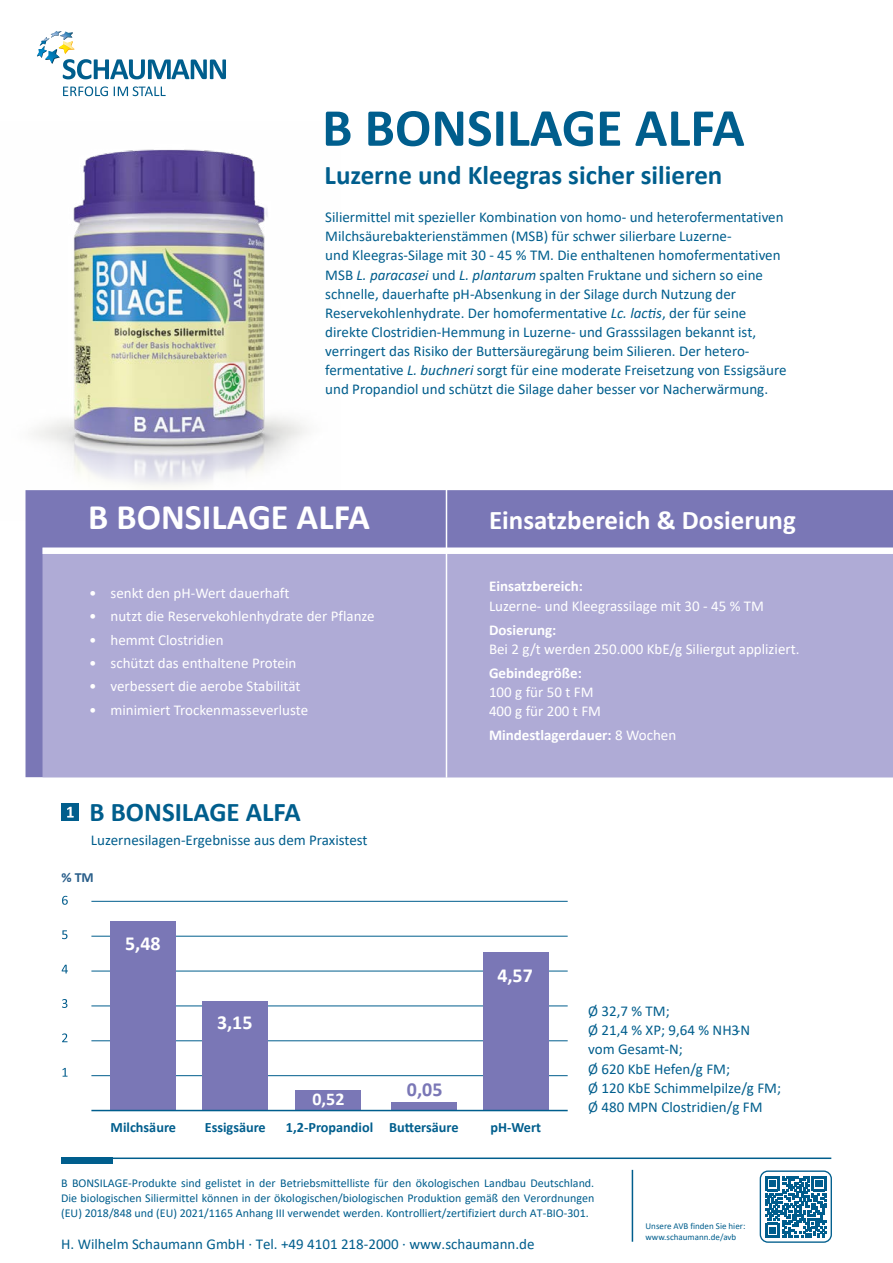
<style>
.page{position:relative;width:893px;height:1263px;background:#fff}
.page>*{position:absolute;margin:0;border:0;box-sizing:border-box;transform-origin:0 0}
.t1{font:700 54px "Calibri";color:#005e8d}
.t2{font:700 36px "Calibri";color:#fff}
.t3{font:700 27px "Calibri";color:#005e8d}
.t4{font:700 27px "Calibri";color:#fff}
.t5{font:700 19.95px "Calibri";color:#fff}
.t6{font:700 19.95px "Calibri";color:#7a77b6}
.t7{font:700 17.85px "Calibri";color:#fff}
.t8{font:15px/19.2px "Calibri";color:#005e8d}
.t9{font:15px/19.2px "Calibri";color:#fff}
.t10{font:700 15px "Calibri";color:#fff}
.t11{font:700 14.25px "Calibri";color:#005e8d}
.t12{font:700 13.95px "Calibri";color:#295e8a}
.t13{font:12px/15px "Calibri";color:#005e8d;text-align:justify}
.t14{font:9px/11.2px "Calibri";color:#005e8d}
.s1{font-style:italic}
.s2{font-weight:400}
</style>
<div class="page">
<svg style="left:765px;top:1176px;width:61px;height:61px"></svg>
<div style="left:760px;top:1170px;width:72px;height:73px;border:1px solid #005e8d;border-radius:8px"></div>
<hr style="left:632px;top:1170px;width:1px;height:72px;background:#005e8d">
<hr style="left:62px;top:1157px;width:769px;height:2px;background:#005e8d">
<div style="left:62px;top:1157px;width:51px;height:7px;background:#005e8d"></div>
<img style="left:25px;top:149px;width:282px;height:371px">
<div style="left:26px;top:490px;width:867px;height:287px;background:#7a77b6"></div>
<div style="left:43px;top:554px;width:850px;height:223px;background:#afabd6"></div>
<svg style="left:43px;top:548px;width:850px;height:6px"></svg>
<hr style="left:446px;top:490px;width:1px;height:288px;background:#fff">
<hr style="left:91px;top:1075px;width:477px;height:1px;background:#005e8d">
<hr style="left:91px;top:1040px;width:477px;height:1px;background:#005e8d">
<hr style="left:91px;top:1005px;width:477px;height:1px;background:#005e8d">
<hr style="left:91px;top:971px;width:477px;height:1px;background:#005e8d">
<hr style="left:91px;top:936px;width:477px;height:1px;background:#005e8d">
<hr style="left:91px;top:901px;width:477px;height:1px;background:#005e8d">
<svg style="left:62px;top:896px;width:6px;height:9px"></svg>
<svg style="left:62px;top:930px;width:5px;height:9px"></svg>
<svg style="left:62px;top:965px;width:6px;height:8px"></svg>
<svg style="left:62px;top:999px;width:5px;height:9px"></svg>
<svg style="left:62px;top:1033px;width:6px;height:9px"></svg>
<svg style="left:63px;top:1068px;width:5px;height:9px"></svg>
<div style="left:110px;top:921px;width:66px;height:189px;background:#7a77b6"></div>
<div style="left:202px;top:1001px;width:66px;height:109px;background:#7a77b6"></div>
<div style="left:296px;top:1090px;width:65px;height:20px;background:#7a77b6"></div>
<div style="left:391px;top:1103px;width:66px;height:7px;background:#7a77b6"></div>
<div style="left:483px;top:951px;width:66px;height:159px;background:#7a77b6"></div>
<div style="left:62px;top:804px;width:17px;height:17px;background:#005e8d"></div>
<svg style="left:67px;top:807px;width:7px;height:10px"></svg>
<hr style="left:91px;top:1110px;width:477px;height:1px;background:#005e8d">
<svg style="left:63px;top:86px;width:45px;height:10px"></svg>
<svg style="left:114px;top:86px;width:52px;height:10px"></svg>
<svg style="left:37px;top:31px;width:189px;height:48px"></svg>
<h1 class="t1" style="left:322px;top:90px;width:424px">B BONSILAGE ALFA</h1>
<h3 class="t3" style="left:325px;top:156px;width:399px">Luzerne und Kleegras sicher silieren</h3>
<p class="t8" style="left:325px;top:207px;width:463px">Siliermittel mit spezieller Kombination von homo- und heterofermentativen Milchsäurebakterienstämmen (MSB) für schwer silierbare Luzerne-<br>und Kleegras-Silage mit 30 - 45 % TM. Die enthaltenen homofermentativen MSB <span class="s1">L. paracasei</span> und <span class="s1">L. plantarum</span> spalten Fruktane und sichern so eine schnelle, dauerhafte pH-Absenkung in der Silage durch Nutzung der Reservekohlenhydrate. Der homofermentative <span class="s1">Lc. lactis</span>, der für seine direkte Clostridien-Hemmung in Luzerne- und Grasssilagen bekannt ist, verringert das Risiko der Buttersäuregärung beim Silieren. Der hetero&shy;fermentative <span class="s1">L. buchneri</span> sorgt für eine moderate Freisetzung von Essigsäure und Propandiol und schützt die Silage daher besser vor Nacherwärmung.</p>
<h2 class="t2" style="left:88px;top:492px;width:283px">B BONSILAGE ALFA</h2>
<p class="t9" style="left:89px;top:583px;width:202px">• senkt den pH-Wert dauerhaft</p>
<p class="t9" style="left:89px;top:606px;width:287px">• nutzt die Reservekohlenhydrate der Pflanze</p>
<p class="t9" style="left:89px;top:630px;width:136px">• hemmt Clostridien</p>
<p class="t9" style="left:89px;top:653px;width:209px">• schützt das enthaltene Protein</p>
<p class="t9" style="left:89px;top:676px;width:213px">• verbessert die aerobe Stabilität</p>
<p class="t9" style="left:89px;top:700px;width:220px">• minimiert Trockenmasseverluste</p>
<h3 class="t3" style="left:90px;top:793px;width:213px">B BONSILAGE ALFA</h3>
<p class="t8" style="left:91px;top:830px;width:278px">Luzernesilagen-Ergebnisse aus dem Praxistest</p>
<p class="t12" style="left:61px;top:867px;width:34px">% TM</p>
<h3 class="t5" style="left:125px;top:929px;width:37px">5,48</h3>
<h3 class="t5" style="left:217px;top:1009px;width:37px">3,15</h3>
<p class="t7" style="left:313px;top:1086px;width:33px">0,52</p>
<h3 class="t6" style="left:407px;top:1075px;width:37px">0,05</h3>
<h3 class="t4" style="left:489px;top:501px;width:308px">Einsatzbereich &amp; Dosierung</h3>
<p class="t10" style="left:489px;top:576px;width:95px">Einsatzbereich:</p>
<p class="t9" style="left:489px;top:596px;width:277px">Luzerne- und Kleegrassilage mit 30 - 45 % TM</p>
<p class="t10" style="left:489px;top:619px;width:69px">Dosierung:</p>
<p class="t9" style="left:489px;top:639px;width:312px">Bei 2 g/t werden 250.000 KbE/g Siliergut appliziert.</p>
<p class="t10" style="left:489px;top:662px;width:94px">Gebindegröße:</p>
<p class="t9" style="left:489px;top:682px;width:114px">100 g für 50 t FM<br>400 g für 200 t FM</p>
<p class="t10" style="left:489px;top:724px;width:189px">Mindestlagerdauer: <span class="s2">8 Wochen</span></p>
<h3 class="t5" style="left:497px;top:962px;width:37px">4,57</h3>
<p class="t8" style="left:588px;top:1001px;width:194px">Ø 32,7 % TM;<br>Ø 21,4 % XP; 9,64 % NH3-N<br>vom Gesamt-N;<br>Ø 620 KbE Hefen/g FM;<br>Ø 120 KbE Schimmelpilze/g FM;<br>Ø 480 MPN Clostridien/g FM</p>
<p class="t11" style="left:111px;top:1117px;width:67px">Milchsäure</p>
<p class="t11" style="left:205px;top:1117px;width:63px">Essigsäure</p>
<p class="t11" style="left:286px;top:1117px;width:174px">1,2-Propandiol Buttersäure</p>
<p class="t11" style="left:490px;top:1117px;width:52px">pH-Wert</p>
<p class="t13" style="left:61px;top:1175px;width:535px">B BONSILAGE-Produkte sind gelistet in der Betriebsmittelliste für den ökologischen Landbau Deutschland.<br>Die biologischen Siliermittel können in der ökologischen/biologischen Produktion gemäß den Verordnungen (EU) 2018/848 und (EU) 2021/1165 Anhang III verwendet werden. Kontrolliert/zertifiziert durch AT-BIO-301.</p>
<p class="t8" style="left:61px;top:1234px;width:475px">H. Wilhelm Schaumann GmbH · Tel. +49 4101 218-2000 · www.schaumann.de</p>
<p class="t14" style="left:645px;top:1220px;width:101px">Unsere AVB finden Sie hier: www.schaumann.de/avb</p>
</div>
